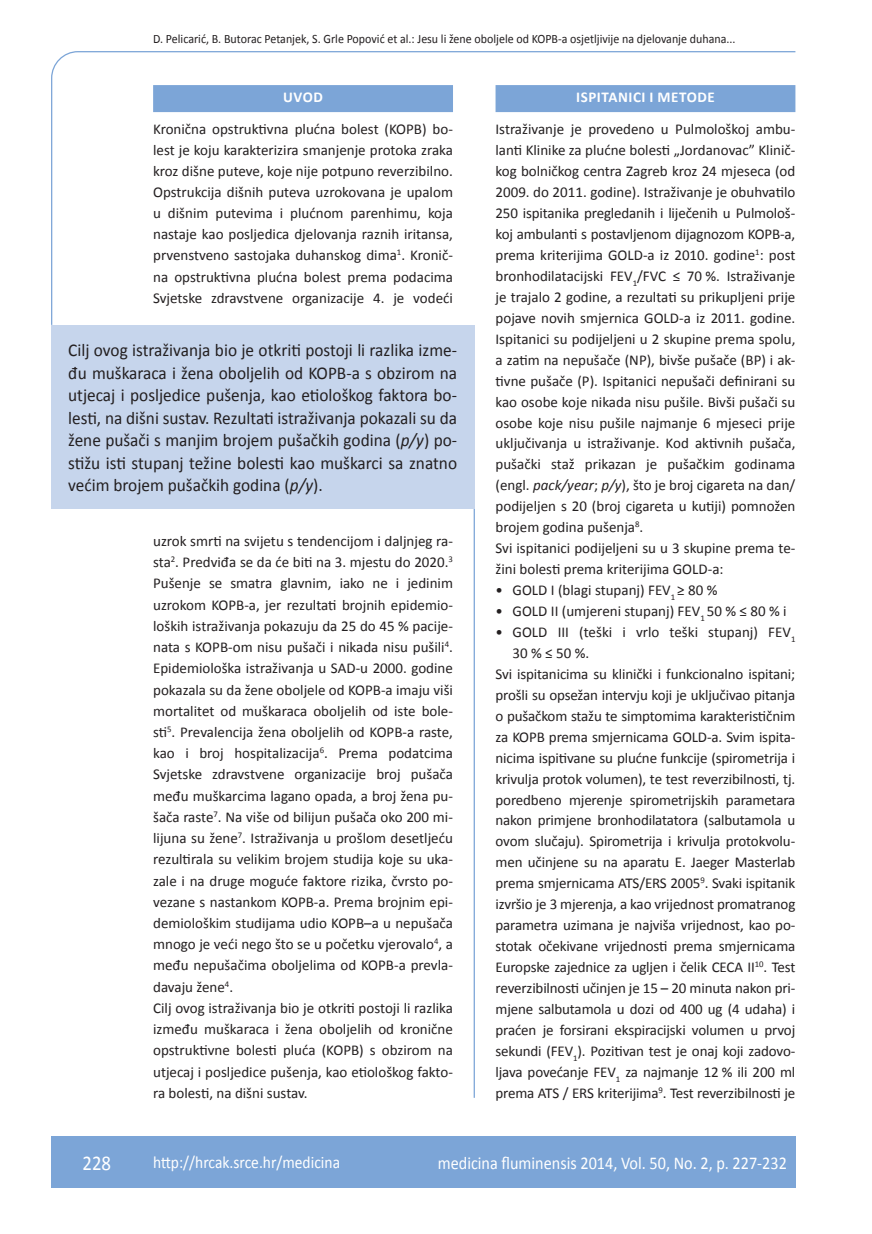
<style>
.page{position:relative;width:872px;height:1234px;background:#fff}
.page>*{position:absolute;margin:0;border:0;box-sizing:border-box;transform-origin:0 0}
.t1{font:21px "Calibri";color:#fff;scale:.9 1}
.t2{font:18px/22.5px "Calibri";color:#231f20;text-align:justify;scale:.96 1}
.t3{font:18px "Calibri";color:#fff;scale:.9 1}
.t4{font:17.25px "Calibri";color:#fff;scale:.9 1}
.t5{font:15px/21px "Calibri";color:#231f20}
.t6{font:700 15px "Calibri";letter-spacing:.04em;color:#fff}
.t7{font:12.75px "Calibri";color:#231f20;scale:.94 1}
.s1{font-style:italic}
</style>
<div class="page">
<svg style="left:51px;top:51px;width:745px;height:275px"></svg>
<hr style="left:473px;top:508px;width:2px;height:589px;background:#7ca5d7">
<div style="left:51px;top:1135px;width:744px;height:51px;background:#7ca5d7"></div>
<div style="left:153px;top:85px;width:300px;height:27px;background:#7ca5d7"></div>
<div style="left:495px;top:85px;width:300px;height:27px;background:#7ca5d7"></div>
<div style="left:51px;top:325px;width:423px;height:184px;background:#c6d5ec"></div>
<p class="t7" style="left:153px;top:30px;width:621px">D. Pelicarić, B. Butorac Petanjek, S. Grle Popović et al.: Jesu li žene oboljele od KOPB-a osjetljivije na djelovanje duhana...</p>
<p class="t6" style="left:283px;top:88px;width:41px">UVOD</p>
<p class="t5" style="left:153px;top:118px;width:301px;text-align:justify">Kronična opstruktivna plućna bolest (KOPB) bo&shy;lest je koju karakterizira smanjenje protoka zraka kroz dišne puteve, koje nije potpuno reverzibilno.<br>Opstrukcija dišnih puteva uzrokovana je upalom u dišnim putevima i plućnom parenhimu, koja nastaje kao posljedica djelovanja raznih iritansa, prvenstveno sastojaka duhanskog dima<sup>1</sup>. Kronič&shy;na opstruktivna plućna bolest prema podacima Svjetske zdravstvene organizacije 4. je vodeći</p>
<p class="t2" style="left:68px;top:338px;width:407px">Cilj ovog istraživanja bio je otkriti postoji li razlika izme&shy;đu muškaraca i žena oboljelih od KOPB-a s obzirom na utjecaj i posljedice pušenja, kao etiološkog faktora bo&shy;lesti, na dišni sustav. Rezultati istraživanja pokazali su da žene pušači s manjim brojem pušačkih godina (<span class="s1">p/y</span>) po&shy;stižu isti stupanj težine bolesti kao muškarci sa znatno većim brojem pušačkih godina (<span class="s1">p/y</span>).</p>
<p class="t5" style="left:153px;top:529px;width:301px">uzrok smrti na svijetu s tendencijom i daljnjeg ra&shy;sta<sup>2</sup>. Predviđa se da će biti na 3. mjestu do 2020.<sup>3<br></sup>Pušenje se smatra glavnim, iako ne i jedinim uzrokom KOPB-a, jer rezultati brojnih epidemio&shy;loških istraživanja pokazuju da 25 do 45 % pacije&shy;nata s KOPB-om nisu pušači i nikada nisu pušili<sup>4</sup>.<br>Epidemiološka istraživanja u SAD-u 2000. godine pokazala su da žene oboljele od KOPB-a imaju viši mortalitet od muškaraca oboljelih od iste bole&shy;sti<sup>5</sup>. Prevalencija žena oboljelih od KOPB-a raste, kao i broj hospitalizacija<sup>6</sup>. Prema podatcima Svjetske zdravstvene organizacije broj pušača među muškarcima lagano opada, a broj žena pu&shy;šača raste<sup>7</sup>. Na više od bilijun pušača oko 200 mi&shy;lijuna su žene<sup>7</sup>. Istraživanja u prošlom desetljeću rezultirala su velikim brojem studija koje su uka&shy;zale i na druge moguće faktore rizika, čvrsto po&shy;vezane s nastankom KOPB-a. Prema brojnim epi&shy;demiološkim studijama udio KOPB–a u nepušača mnogo je veći nego što se u početku vjerovalo<sup>4</sup>, a među nepušačima oboljelima od KOPB-a prevla&shy;davaju žene<sup>4</sup>.<br>Cilj ovog istraživanja bio je otkriti postoji li razlika između muškaraca i žena oboljelih od kronične opstruktivne bolesti pluća (KOPB) s obzirom na utjecaj i posljedice pušenja, kao etiološkog fakto&shy;ra bolesti, na dišni sustav.</p>
<p class="t6" style="left:576px;top:88px;width:140px">ISPITANICI I METODE</p>
<p class="t5" style="left:495px;top:118px;width:301px">Istraživanje je provedeno u Pulmološkoj ambu&shy;lanti Klinike za plućne bolesti „Jordanovac” Klinič&shy;kog bolničkog centra Zagreb kroz 24 mjeseca (od 2009. do 2011. godine). Istraživanje je obuhvatilo 250 ispitanika pregledanih i liječenih u Pulmološ&shy;koj ambulanti s postavljenom dijagnozom KOPB-a, prema kriterijima GOLD-a iz 2010. godine<sup>1</sup>: post bronhodilatacijski FEV<sub>1</sub>/FVC ≤ 70 %. Istraživanje je trajalo 2 godine, a rezultati su prikupljeni prije pojave novih smjernica GOLD-a iz 2011. godine.<br>Ispitanici su podijeljeni u 2 skupine prema spolu, a zatim na nepušače (NP), bivše pušače (BP) i ak&shy;tivne pušače (P). Ispitanici nepušači definirani su kao osobe koje nikada nisu pušile. Bivši pušači su osobe koje nisu pušile najmanje 6 mjeseci prije uključivanja u istraživanje. Kod aktivnih pušača, pušački staž prikazan je pušačkim godinama (engl. <span class="s1">pack/year</span>; <span class="s1">p/y</span>), što je broj cigareta na dan/ podijeljen s 20 (broj cigareta u kutiji) pomnožen brojem godina pušenja<sup>8</sup>.<br>Svi ispitanici podijeljeni su u 3 skupine prema te&shy;žini bolesti prema kriterijima GOLD-a:</p>
<p class="t5" style="left:495px;top:578px;width:223px">• GOLD I (blagi stupanj) FEV<sub>1</sub> ≥ 80 %</p>
<p class="t5" style="left:495px;top:599px;width:292px">• GOLD II (umjereni stupanj) FEV<sub>1</sub> 50 % ≤ 80 % i</p>
<p class="t5" style="left:495px;top:620px;width:301px">• GOLD III (teški i vrlo teški stupanj) FEV<sub>1</sub></p>
<p class="t5" style="left:512px;top:641px;width:78px">30 % ≤ 50 %.</p>
<p class="t5" style="left:495px;top:662px;width:301px">Svi ispitanicima su klinički i funkcionalno ispitani;</p>
<p class="t5" style="left:495px;top:683px;width:301px">prošli su opsežan intervju koji je uključivao pitanja</p>
<p class="t5" style="left:495px;top:704px;width:301px">o pušačkom stažu te simptomima karakterističnim</p>
<p class="t5" style="left:495px;top:725px;width:301px">za KOPB prema smjernicama GOLD-a. Svim ispita-</p>
<p class="t5" style="left:495px;top:746px;width:301px">nicima ispitivane su plućne funkcije (spirometrija i</p>
<p class="t5" style="left:495px;top:767px;width:301px">krivulja protok volumen), te test reverzibilnosti, tj.</p>
<p class="t5" style="left:495px;top:788px;width:301px">poredbeno mjerenje spirometrijskih parametara</p>
<p class="t5" style="left:495px;top:809px;width:301px">nakon primjene bronhodilatatora (salbutamola u</p>
<p class="t5" style="left:495px;top:830px;width:301px">ovom slučaju). Spirometrija i krivulja protokvolu-</p>
<p class="t5" style="left:495px;top:851px;width:301px">men učinjene su na aparatu E. Jaeger Masterlab</p>
<p class="t5" style="left:495px;top:871px;width:301px">prema smjernicama ATS/ERS 2005<sup>9</sup>. Svaki ispitanik</p>
<p class="t5" style="left:495px;top:892px;width:301px">izvršio je 3 mjerenja, a kao vrijednost promatranog</p>
<p class="t5" style="left:495px;top:913px;width:301px">parametra uzimana je najviša vrijednost, kao po-</p>
<p class="t5" style="left:495px;top:934px;width:301px">stotak očekivane vrijednosti prema smjernicama</p>
<p class="t5" style="left:495px;top:955px;width:301px">Europske zajednice za ugljen i čelik CECA II<sup>10</sup>. Test</p>
<p class="t5" style="left:495px;top:976px;width:301px">reverzibilnosti učinjen je 15 – 20 minuta nakon pri-</p>
<p class="t5" style="left:495px;top:997px;width:301px">mjene salbutamola u dozi od 400 ug (4 udaha) i</p>
<p class="t5" style="left:495px;top:1018px;width:301px">praćen je forsirani ekspiracijski volumen u prvoj</p>
<p class="t5" style="left:495px;top:1039px;width:301px">sekundi (FEV<sub>1</sub>). Pozitivan test je onaj koji zadovo-</p>
<p class="t5" style="left:495px;top:1060px;width:301px">ljava povećanje FEV<sub>1</sub> za najmanje 12 % ili 200 ml</p>
<p class="t5" style="left:495px;top:1081px;width:301px">prema ATS / ERS kriterijima<sup>9</sup>. Test reverzibilnosti je</p>
<h1 class="t1" style="left:82px;top:1149px;width:33px">228</h1>
<p class="t4" style="left:153px;top:1150px;width:209px">http://hrcak.srce.hr/medicina</p>
<p class="t3" style="left:438px;top:1151px;width:389px">medicina fluminensis 2014, Vol. 50, No. 2, p. 227-232</p>
</div>
